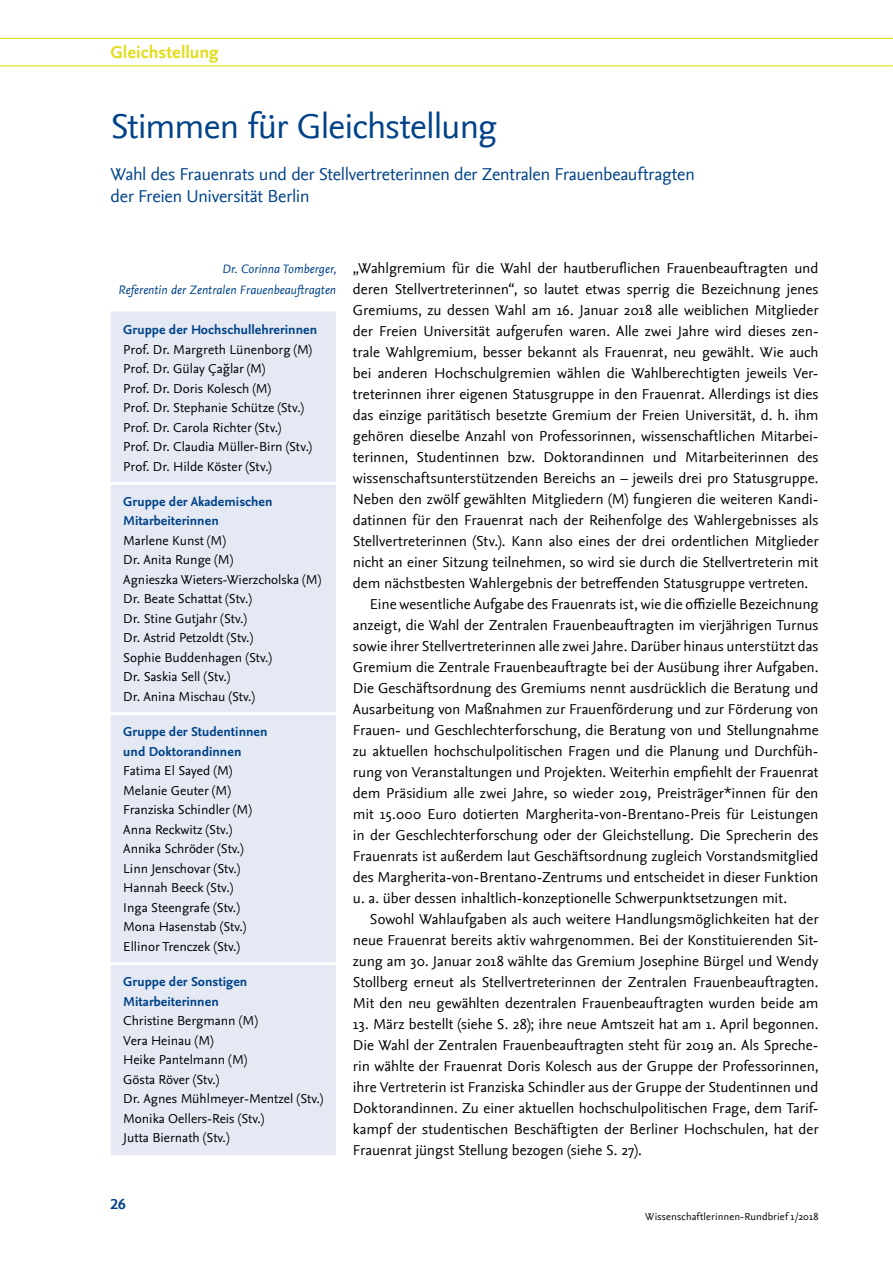
<style>
.page{position:relative;width:893px;height:1263px;background:#fff}
.page>*{position:absolute;margin:0;border:0;box-sizing:border-box;transform-origin:0 0}
.t1{font:36px "Nexus Sans";letter-spacing:-.025em;color:#004288}
.t2{font:18px/21.6px "Nexus Sans";letter-spacing:-.02em;color:#004288}
.t3{font:700 18px "Nexus Sans";letter-spacing:-.005em;color:#e1de1f}
.t4{font:15px/21px "Nexus Sans";color:#000;text-align:justify}
.t5{font:700 15px "Nexus Sans TF";color:#004288}
.t6{font:13.5px/19.5px "Nexus Sans Pro";color:#000}
.t7{font:700 13.5px/19.5px "Nexus Sans Pro";color:#004288}
.t8{font:italic 12.75px/21px "Nexus Sans";color:#004288;text-align:right}
.t9{font:10.5px "Nexus Sans";letter-spacing:.01em;color:#000}
</style>
<div class="page">
<hr style="left:0;top:65px;width:893px;height:1px;background:#e0de20">
<hr style="left:0;top:38px;width:893px;height:1px;background:#e0de20">
<div style="left:111px;top:311px;width:225px;height:844px;background:#e4e9f4"></div>
<hr style="left:111px;top:482px;width:225px;height:3px;background:#fff">
<hr style="left:111px;top:712px;width:225px;height:3px;background:#fff">
<hr style="left:111px;top:962px;width:225px;height:3px;background:#fff">
<p class="t3" style="left:111px;top:42px;width:110px">Gleichstellung</p>
<h1 class="t1" style="left:111px;top:106px;width:388px">Stimmen für Gleichstellung</h1>
<p class="t2" style="left:111px;top:164px;width:586px">Wahl des Frauenrats und der Stellvertreterinnen der Zentralen Frauenbeauftragten der Freien Universität Berlin</p>
<p class="t8" style="left:118px;top:259px;width:220px">Dr. Corinna Tomberger,<br>Referentin der Zentralen Frauenbeauftragten</p>
<p class="t7" style="left:123px;top:319px;width:195px">Gruppe der Hochschullehrerinnen</p>
<p class="t6" style="left:123px;top:339px;width:190px">Prof. Dr. Margreth Lünenborg (M)<br>Prof. Dr. Gülay Çağlar (M)<br>Prof. Dr. Doris Kolesch (M)<br>Prof. Dr. Stephanie Schütze (Stv.)<br>Prof. Dr. Carola Richter (Stv.)<br>Prof. Dr. Claudia Müller-Birn (Stv.)<br>Prof. Dr. Hilde Köster (Stv.)</p>
<p class="t7" style="left:123px;top:491px;width:151px">Gruppe der Akademischen<br>Mitarbeiterinnen</p>
<p class="t6" style="left:123px;top:530px;width:199px">Marlene Kunst (M)<br>Dr. Anita Runge (M)<br>Agnieszka Wieters-Wierzcholska (M)<br>Dr. Beate Schattat (Stv.)<br>Dr. Stine Gutjahr (Stv.)<br>Dr. Astrid Petzoldt (Stv.)<br>Sophie Buddenhagen (Stv.)<br>Dr. Saskia Sell (Stv.)<br>Dr. Anina Mischau (Stv.)</p>
<p class="t7" style="left:123px;top:721px;width:146px">Gruppe der Studentinnen und Doktorandinnen</p>
<p class="t6" style="left:123px;top:760px;width:130px">Fatima El Sayed (M)<br>Melanie Geuter (M)<br>Franziska Schindler (M)<br>Anna Reckwitz (Stv.)<br>Annika Schröder (Stv.)<br>Linn Jenschovar (Stv.)<br>Hannah Beeck (Stv.)<br>Inga Steengrafe (Stv.)<br>Mona Hasenstab (Stv.)<br>Ellinor Trenczek (Stv.)</p>
<p class="t7" style="left:123px;top:971px;width:126px">Gruppe der Sonstigen<br>Mitarbeiterinnen</p>
<p class="t6" style="left:123px;top:1010px;width:201px">Christine Bergmann (M)<br>Vera Heinau (M)<br>Heike Pantelmann (M)<br>Gösta Röver (Stv.)<br>Dr. Agnes Mühlmeyer-Mentzel (Stv.)<br>Monika Oellers-Reis (Stv.)<br>Jutta Biernath (Stv.)</p>
<p class="t5" style="left:111px;top:1196px;width:17px">26</p>
<p class="t4" style="left:353px;top:258px;width:467px">„Wahlgremium für die Wahl der hautberuflichen Frauenbeauftragten und</p>
<p class="t4" style="left:353px;top:279px;width:467px">deren Stellvertreterinnen“, so lautet etwas sperrig die Bezeichnung jenes</p>
<p class="t4" style="left:353px;top:300px;width:467px">Gremiums, zu dessen Wahl am 16. Januar 2018 alle weiblichen Mitglieder</p>
<p class="t4" style="left:353px;top:321px;width:467px">der Freien Universität aufgerufen waren. Alle zwei Jahre wird dieses zen-</p>
<p class="t4" style="left:353px;top:342px;width:467px">trale Wahlgremium, besser bekannt als Frauenrat, neu gewählt. Wie auch</p>
<p class="t4" style="left:353px;top:363px;width:467px">bei anderen Hochschulgremien wählen die Wahlberechtigten jeweils Ver-</p>
<p class="t4" style="left:353px;top:384px;width:467px">treterinnen ihrer eigenen Statusgruppe in den Frauenrat. Allerdings ist dies</p>
<p class="t4" style="left:353px;top:405px;width:467px">das einzige paritätisch besetzte Gremium der Freien Universität, d. h. ihm</p>
<p class="t4" style="left:353px;top:426px;width:467px">gehören dieselbe Anzahl von Professorinnen, wissenschaftlichen Mitarbei-</p>
<p class="t4" style="left:353px;top:447px;width:467px">terinnen, Studentinnen bzw. Doktorandinnen und Mitarbeiterinnen des</p>
<p class="t4" style="left:353px;top:468px;width:467px">wissenschaftsunterstützenden Bereichs an – jeweils drei pro Statusgruppe.</p>
<p class="t4" style="left:353px;top:489px;width:467px">Neben den zwölf gewählten Mitgliedern (M) fungieren die weiteren Kandi-</p>
<p class="t4" style="left:353px;top:510px;width:467px">datinnen für den Frauenrat nach der Reihenfolge des Wahlergebnisses als</p>
<p class="t4" style="left:353px;top:531px;width:467px">Stellvertreterinnen (Stv.). Kann also eines der drei ordentlichen Mitglieder</p>
<p class="t4" style="left:353px;top:552px;width:467px">nicht an einer Sitzung teilnehmen, so wird sie durch die Stellvertreterin mit</p>
<p class="t4" style="left:353px;top:573px;width:457px">dem nächstbesten Wahlergebnis der betreffenden Statusgruppe vertreten.</p>
<p class="t4" style="left:370px;top:594px;width:450px">Eine wesentliche Aufgabe des Frauenrats ist, wie die offizielle Bezeichnung</p>
<p class="t4" style="left:353px;top:615px;width:467px">anzeigt, die Wahl der Zentralen Frauenbeauftragten im vierjährigen Turnus</p>
<p class="t4" style="left:353px;top:636px;width:467px">sowie ihrer Stellvertreterinnen alle zwei Jahre. Darüber hinaus unterstützt das</p>
<p class="t4" style="left:353px;top:657px;width:467px">Gremium die Zentrale Frauenbeauftragte bei der Ausübung ihrer Aufgaben.</p>
<p class="t4" style="left:353px;top:678px;width:467px">Die Geschäftsordnung des Gremiums nennt ausdrücklich die Beratung und</p>
<p class="t4" style="left:353px;top:699px;width:467px">Ausarbeitung von Maßnahmen zur Frauenförderung und zur Förderung von</p>
<p class="t4" style="left:353px;top:720px;width:467px">Frauen- und Geschlechterforschung, die Beratung von und Stellungnahme</p>
<p class="t4" style="left:353px;top:741px;width:467px">zu aktuellen hochschulpolitischen Fragen und die Planung und Durchfüh-</p>
<p class="t4" style="left:353px;top:762px;width:467px">rung von Veranstaltungen und Projekten. Weiterhin empfiehlt der Frauenrat</p>
<p class="t4" style="left:353px;top:783px;width:467px">dem Präsidium alle zwei Jahre, so wieder 2019, Preisträger*innen für den</p>
<p class="t4" style="left:353px;top:804px;width:467px">mit 15.000 Euro dotierten Margherita-von-Brentano-Preis für Leistungen</p>
<p class="t4" style="left:353px;top:825px;width:467px">in der Geschlechterforschung oder der Gleichstellung. Die Sprecherin des</p>
<p class="t4" style="left:353px;top:846px;width:467px">Frauenrats ist außerdem laut Geschäftsordnung zugleich Vorstandsmitglied</p>
<p class="t4" style="left:353px;top:867px;width:467px">des Margherita-von-Brentano-Zentrums und entscheidet in dieser Funktion</p>
<p class="t4" style="left:353px;top:888px;width:436px">u. a. über dessen inhaltlich-konzeptionelle Schwerpunktsetzungen mit.</p>
<p class="t4" style="left:370px;top:909px;width:450px">Sowohl Wahlaufgaben als auch weitere Handlungsmöglichkeiten hat der</p>
<p class="t4" style="left:353px;top:930px;width:467px">neue Frauenrat bereits aktiv wahrgenommen. Bei der Konstituierenden Sit-</p>
<p class="t4" style="left:353px;top:951px;width:467px">zung am 30. Januar 2018 wählte das Gremium Josephine Bürgel und Wendy</p>
<p class="t4" style="left:353px;top:972px;width:467px">Stollberg erneut als Stellvertreterinnen der Zentralen Frauenbeauftragten.</p>
<p class="t4" style="left:353px;top:993px;width:467px">Mit den neu gewählten dezentralen Frauenbeauftragten wurden beide am</p>
<p class="t4" style="left:353px;top:1014px;width:467px">13. März bestellt (siehe S. 28); ihre neue Amtszeit hat am 1. April begonnen.<br>Die Wahl der Zentralen Frauenbeauftragten steht für 2019 an. Als Spreche&shy;rin wählte der Frauenrat Doris Kolesch aus der Gruppe der Professorinnen, ihre Vertreterin ist Franziska Schindler aus der Gruppe der Studentinnen und Doktorandinnen. Zu einer aktuellen hochschulpolitischen Frage, dem Tarif&shy;kampf der studentischen Beschäftigten der Berliner Hochschulen, hat der Frauenrat jüngst Stellung bezogen (siehe S. 27).</p>
<p class="t9" style="left:645px;top:1211px;width:175px">Wissenschaftlerinnen-Rundbrief 1/2018</p>
</div>
